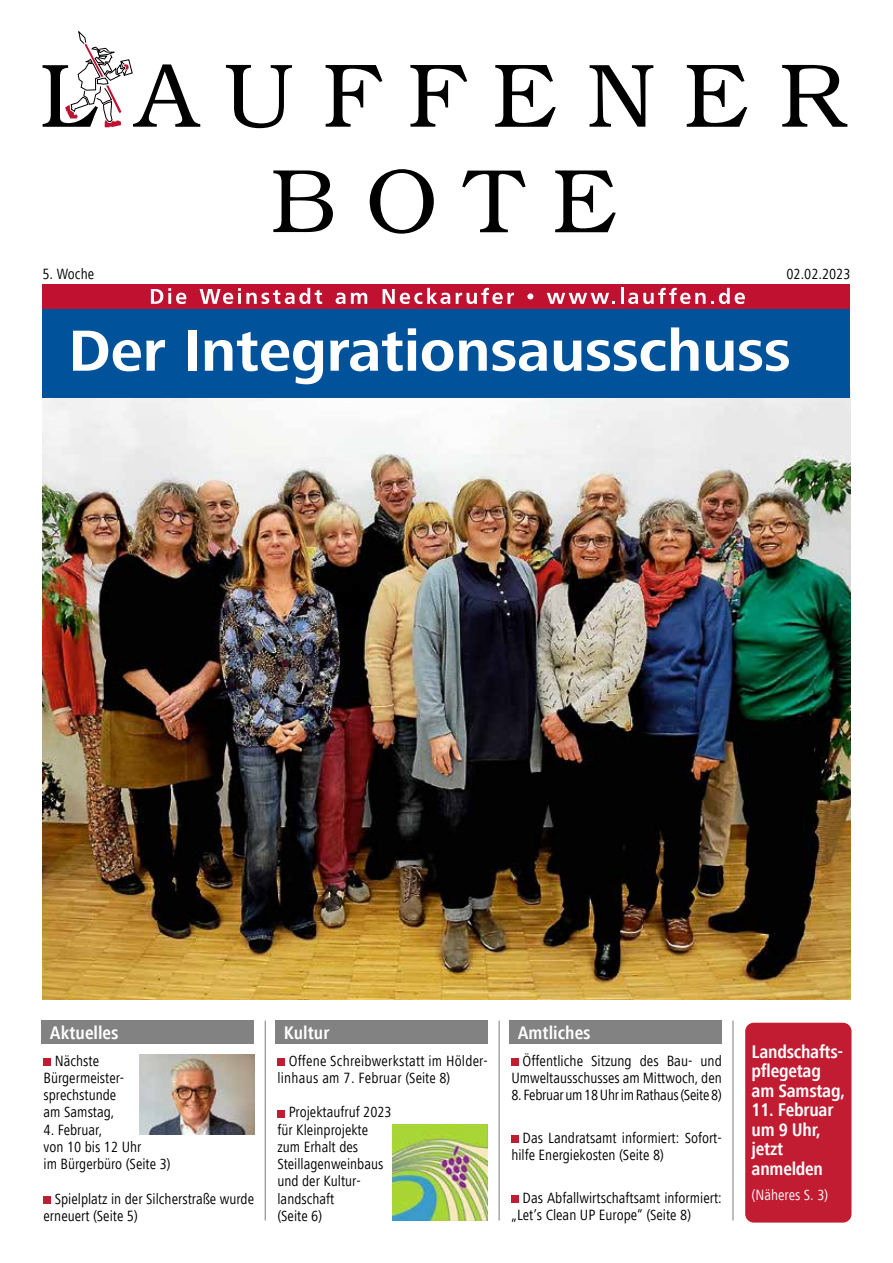
<style>
.page{position:relative;width:893px;height:1263px;background:#fff}
.page>*{position:absolute;margin:0;border:0;box-sizing:border-box;transform-origin:0 0}
.t1{font:700 60px "Frutiger Next LT";color:#fff}
.t2{font:700 condensed 18.75px/19.5px "Frutiger Next LT";letter-spacing:-.015em;color:#fff}
.t3{font:condensed 15.3px/17.2px "Frutiger Next LT";color:#000}
.t4{font:condensed 15.3px "Frutiger Next LT";color:#fff}
</style>
<div class="page">
<svg style="left:273px;top:170px;width:60px;height:62px"></svg>
<svg style="left:370px;top:169px;width:64px;height:65px"></svg>
<svg style="left:462px;top:171px;width:64px;height:61px"></svg>
<svg style="left:555px;top:170px;width:61px;height:62px"></svg>
<svg style="left:226px;top:65px;width:66px;height:63px"></svg>
<svg style="left:326px;top:65px;width:56px;height:62px"></svg>
<svg style="left:410px;top:65px;width:57px;height:62px"></svg>
<svg style="left:495px;top:65px;width:61px;height:62px"></svg>
<svg style="left:590px;top:65px;width:63px;height:62px"></svg>
<svg style="left:687px;top:65px;width:60px;height:62px"></svg>
<svg style="left:782px;top:65px;width:65px;height:62px"></svg>
<svg style="left:43px;top:31px;width:157px;height:96px"></svg>
<img style="left:43px;top:398px;width:807px;height:601px">
<div style="left:41px;top:1020px;width:213px;height:24px;background:#818281"></div>
<div style="left:275px;top:1020px;width:213px;height:24px;background:#818281"></div>
<div style="left:509px;top:1020px;width:213px;height:24px;background:#818281"></div>
<div style="left:745px;top:1023px;width:106px;height:199px;background:#c11c32;border-radius:9px"></div>
<div style="left:44px;top:1058px;width:7px;height:8px;background:#c11c32"></div>
<div style="left:44px;top:1196px;width:7px;height:8px;background:#c11c32"></div>
<img style="left:139px;top:1054px;width:115px;height:80px">
<div style="left:277px;top:1058px;width:8px;height:8px;background:#c11c32"></div>
<div style="left:277px;top:1110px;width:8px;height:7px;background:#c11c32"></div>
<img style="left:392px;top:1125px;width:96px;height:95px">
<div style="left:511px;top:1058px;width:8px;height:8px;background:#c11c32"></div>
<div style="left:511px;top:1135px;width:8px;height:8px;background:#c11c32"></div>
<div style="left:511px;top:1195px;width:8px;height:8px;background:#c11c32"></div>
<hr style="left:265px;top:1020px;width:1px;height:200px;background:#818281">
<hr style="left:499px;top:1020px;width:1px;height:200px;background:#818281">
<hr style="left:732px;top:1020px;width:1px;height:200px;background:#818281">
<div style="left:43px;top:308px;width:807px;height:90px;background:#00539b"></div>
<div style="left:43px;top:284px;width:807px;height:25px;background:#c11131"></div>
<svg style="left:151px;top:288px;width:35px;height:16px"></svg>
<svg style="left:200px;top:288px;width:122px;height:16px"></svg>
<svg style="left:336px;top:293px;width:9px;height:11px"></svg>
<svg style="left:351px;top:293px;width:16px;height:11px"></svg>
<svg style="left:383px;top:288px;width:67px;height:16px"></svg>
<svg style="left:456px;top:288px;width:58px;height:16px"></svg>
<svg style="left:527px;top:293px;width:6px;height:6px"></svg>
<svg style="left:547px;top:293px;width:68px;height:11px"></svg>
<svg style="left:621px;top:288px;width:124px;height:16px"></svg>
<p class="t3" style="left:43px;top:266px;width:53px">5. Woche</p>
<p class="t3" style="left:786px;top:266px;width:66px">02.02.2023</p>
<h1 class="t1" style="left:69px;top:317px;width:723px">Der Integrationsausschuss</h1>
<p class="t2" style="left:50px;top:1022px;width:70px">Aktuelles</p>
<p class="t2" style="left:284px;top:1022px;width:47px">Kultur</p>
<p class="t2" style="left:518px;top:1022px;width:74px">Amtliches</p>
<p class="t3" style="left:44px;top:1052px;width:82px;text-indent:11px">Nächste<br>Bürgermeister&shy;sprechstunde am Samstag,</p>
<p class="t3" style="left:44px;top:1121px;width:128px">4. Februar,<br>von 10 bis 12 Uhr<br>im Bürgerbüro (Seite 3)</p>
<p class="t3" style="left:44px;top:1190px;width:212px;text-indent:11px">Spielplatz in der Silcherstraße wurde erneuert (Seite 5)</p>
<p class="t3" style="left:277px;top:1052px;width:212px;text-indent:11px">Offene Schreibwerkstatt im Hölder&shy;linhaus am 7. Februar (Seite 8)</p>
<p class="t3" style="left:277px;top:1104px;width:116px;text-indent:11px">Projektaufruf 2023 für Kleinprojekte zum Erhalt des<br>Steillagenweinbaus und der Kultur&shy;landschaft<br>(Seite 6)</p>
<p class="t3" style="left:511px;top:1052px;width:212px;text-align:right">Öffentliche Sitzung des Bau- und<br>Umweltausschusses am Mittwoch, den</p>
<p class="t3" style="left:511px;top:1086px;width:212px">8. Februar um 18 Uhr im Rathaus (Seite 8)</p>
<p class="t3" style="left:511px;top:1129px;width:212px;text-indent:11px">Das Landratsamt informiert: Sofort&shy;hilfe Energiekosten (Seite 8)</p>
<p class="t3" style="left:511px;top:1189px;width:212px;text-indent:11px">Das Abfallwirtschaftsamt informiert: „Let’s Clean UP Europe“ (Seite 8)</p>
<p class="t2" style="left:752px;top:1041px;width:95px">Landschafts&shy;pflegetag am Samstag,</p>
<p class="t2" style="left:752px;top:1100px;width:83px">11. Februar um 9 Uhr, jetzt anmelden</p>
<p class="t4" style="left:752px;top:1187px;width:78px">(Näheres S. 3)</p>
</div>
